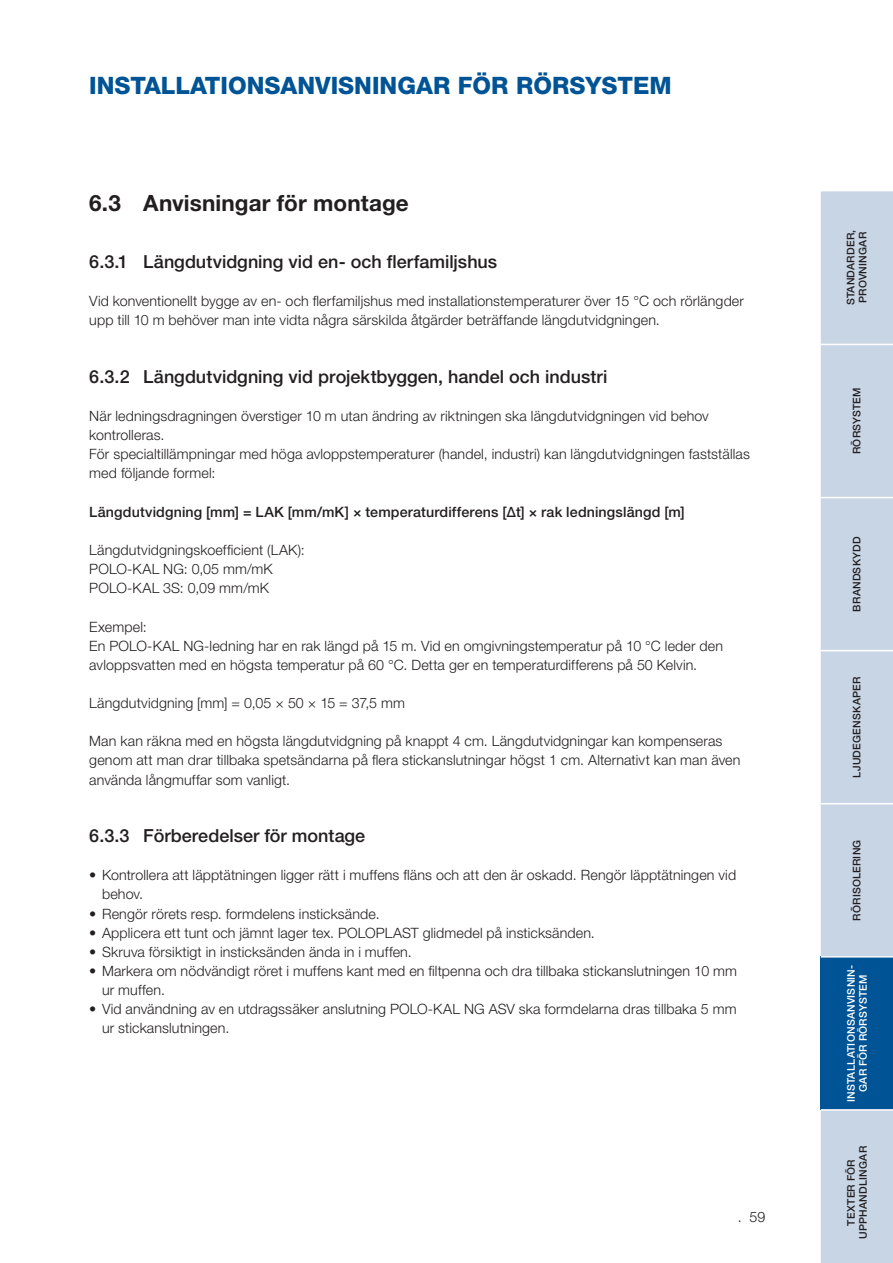
<style>
.page{position:relative;width:893px;height:1263px;background:#fff}
.page>*{position:absolute;margin:0;border:0;box-sizing:border-box;transform-origin:0 0}
.t1{font:800 24px "Helvetica Neue LT Pro";color:#005495}
.t2{font:700 22.5px "Helvetica Neue LT Pro";letter-spacing:.005em;color:#231f20}
.t3{font:500 18px "Helvetica Neue LT Pro";color:#231f20}
.t4{font:300 14.25px/19.2px "Helvetica Neue LT Pro";letter-spacing:.01em;color:#231f20}
.t5{font:500 14.25px "Helvetica Neue LT Pro";letter-spacing:.01em;color:#231f20}
.t6{font:500 10.5px/12px "Helvetica Neue LT Pro";letter-spacing:.02em;color:#231f20}
.t7{font:500 10.5px/12px "Helvetica Neue LT Pro";letter-spacing:.02em;color:#fff;text-align:center}
.s1{font-weight:500}
</style>
<div class="page">
<div style="left:821px;top:191px;width:72px;height:1072px;background:#c8d5e4"></div>
<div style="left:821px;top:957px;width:72px;height:153px;background:#005495"></div>
<hr style="left:821px;top:344px;width:72px;height:1px;background:#fff">
<hr style="left:821px;top:497px;width:72px;height:1px;background:#fff">
<hr style="left:821px;top:650px;width:72px;height:1px;background:#fff">
<hr style="left:821px;top:803px;width:72px;height:1px;background:#fff">
<hr style="left:821px;top:956px;width:72px;height:1px;background:#fff">
<hr style="left:821px;top:1109px;width:72px;height:2px;background:#fff">
<h1 class="t1" style="left:89px;top:71px;width:584px">INSTALLATIONSANVISNINGAR FÖR RÖRSYSTEM</h1>
<h2 class="t2" style="left:89px;top:189px;width:321px">6.3 Anvisningar för montage</h2>
<p class="t3" style="left:89px;top:251px;width:409px">6.3.1 Längdutvidgning vid en- och flerfamiljshus</p>
<p class="t4" style="left:89px;top:291px;width:656px">Vid konventionellt bygge av en- och flerfamiljshus med installationstemperaturer över 15 °C och rörlängder upp till 10 m behöver man inte vidta några särskilda åtgärder beträffande längdutvidgningen.</p>
<p class="t3" style="left:89px;top:366px;width:520px">6.3.2 Längdutvidgning vid projektbyggen, handel och industri</p>
<p class="t4" style="left:89px;top:406px;width:662px">När ledningsdragningen överstiger 10 m utan ändring av riktningen ska längdutvidgningen vid behov kontrolleras.<br>För specialtillämpningar med höga avloppstemperaturer (handel, industri) kan längdutvidgningen fastställas med följande formel:</p>
<p class="t5" style="left:89px;top:503px;width:597px">Längdutvidgning [mm] = LAK [mm/mK] × temperaturdifferens [Δt] × rak ledningslängd [m]</p>
<p class="t4" style="left:89px;top:540px;width:217px">Längdutvidgningskoefficient (LAK):<br>POLO-KAL NG: 0,05 mm/mK<br>POLO-KAL 3S: 0,09 mm/mK</p>
<p class="t4" style="left:89px;top:616px;width:635px">Exempel:<br>En POLO-KAL NG-ledning har en rak längd på 15 m. Vid en omgivningstemperatur på 10 °C leder den avloppsvatten med en högsta temperatur på 60 °C. Detta ger en temperaturdifferens på 50 Kelvin.</p>
<p class="t4" style="left:89px;top:693px;width:317px">Längdutvidgning [mm] = 0,05 × 50 × 15 = 37,5 mm</p>
<p class="t4" style="left:89px;top:731px;width:653px">Man kan räkna med en högsta längdutvidgning på knappt 4 cm. Längdutvidgningar kan kompenseras genom att man drar tillbaka spetsändarna på flera stickanslutningar högst 1 cm. Alternativt kan man även använda långmuffar som vanligt.</p>
<p class="t3" style="left:89px;top:825px;width:278px">6.3.3 Förberedelser för montage</p>
<p class="t4" style="left:102px;top:865px;width:636px;text-indent:-13px"><span class="s1">•</span> Kontrollera att läpptätningen ligger rätt i muffens fläns och att den är oskadd. Rengör läpptätningen vid behov.</p>
<p class="t4" style="left:89px;top:903px;width:292px"><span class="s1">•</span> Rengör rörets resp. formdelens insticksände.</p>
<p class="t4" style="left:89px;top:923px;width:507px"><span class="s1">•</span> Applicera ett tunt och jämnt lager tex. POLOPLAST glidmedel på insticksänden.</p>
<p class="t4" style="left:89px;top:942px;width:324px"><span class="s1">•</span> Skruva försiktigt in insticksänden ända in i muffen.</p>
<p class="t4" style="left:102px;top:961px;width:636px;text-indent:-13px"><span class="s1">•</span> Markera om nödvändigt röret i muffens kant med en filtpenna och dra tillbaka stickanslutningen 10 mm ur muffen.</p>
<p class="t4" style="left:102px;top:999px;width:636px;text-indent:-13px"><span class="s1">•</span> Vid användning av en utdragssäker anslutning POLO-KAL NG ASV ska formdelarna dras tillbaka 5 mm ur stickanslutningen.</p>
<p class="t4" style="left:738px;top:1207px;width:29px">. 59</p>
<p class="t6" style="left:845px;top:305px;width:77px;rotate:-90deg">STANDARDER,<br>PROVNINGAR</p>
<p class="t6" style="left:851px;top:454px;width:68px;rotate:-90deg">RÖRSYSTEM</p>
<p class="t6" style="left:851px;top:612px;width:77px;rotate:-90deg">BRANDSKYDD</p>
<p class="t6" style="left:851px;top:778px;width:102px;rotate:-90deg">LJUDEGENSKAPER</p>
<p class="t6" style="left:851px;top:921px;width:83px;rotate:-90deg">RÖRISOLERING</p>
<p class="t7" style="left:845px;top:1102px;width:139px;rotate:-90deg">INSTALLATIONSANVISNIN-<br>GAR FÖR RÖRSYSTEM</p>
<p class="t6" style="left:845px;top:1239px;width:94px;text-align:center;rotate:-90deg">TEXTER FÖR<br>UPPHANDLINGAR</p>
</div>
